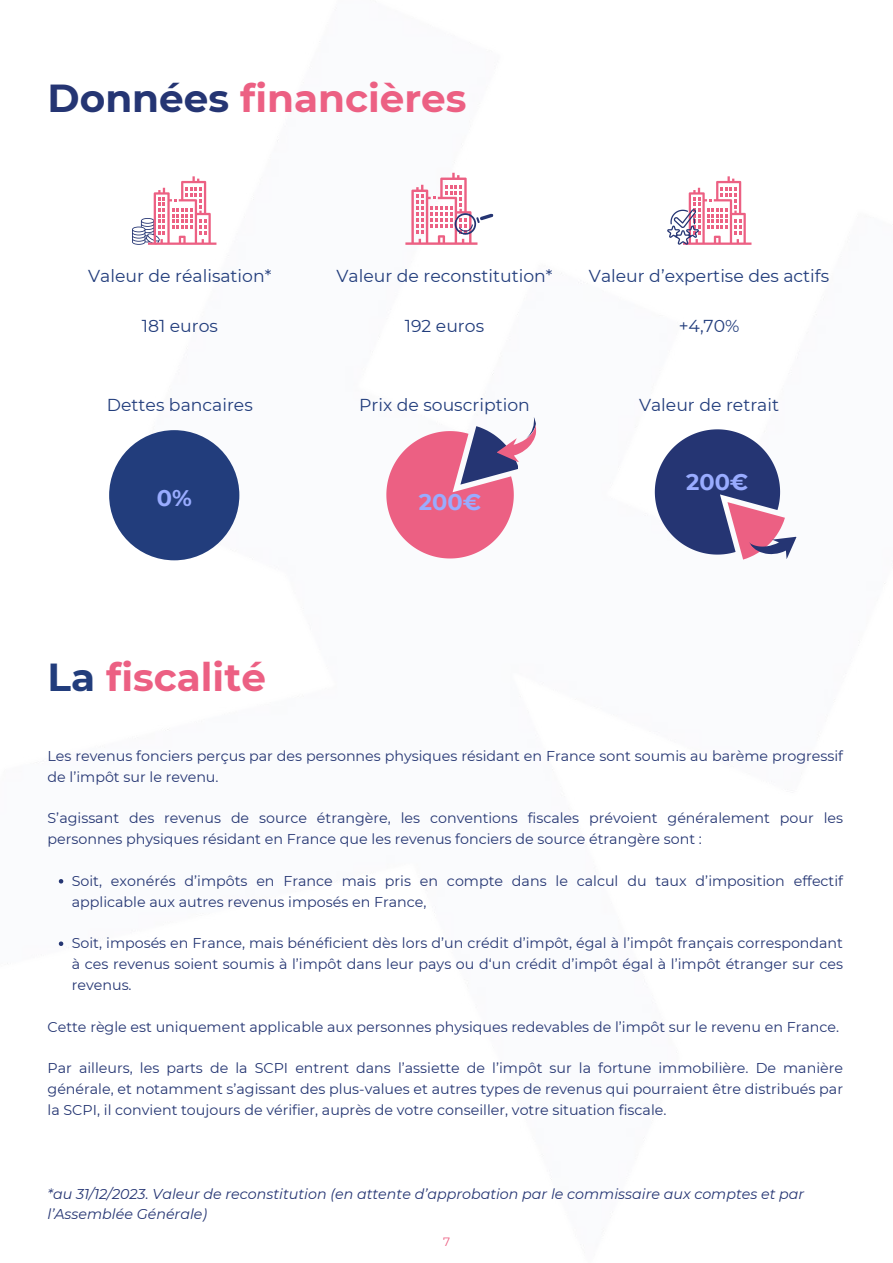
<style>
.page{position:relative;width:893px;height:1263px;background:#fff}
.page>*{position:absolute;margin:0;border:0;box-sizing:border-box;transform-origin:0 0}
.t1{font:700 39px "Montserrat";color:#ec6083}
.t2{font:700 22.5px "Montserrat";color:#99acff}
.t3{font:17.25px "Montserrat";color:#223d7c}
.t4{font:14.25px/20.9px "Montserrat";color:#253673}
.t5{font:italic 14.25px/19.6px "Montserrat";color:#253573}
.t6{font:12px "Montserrat";color:#ec6083}
.s1{color:#253573}
.s2{color:#223d7c}
</style>
<div class="page">
<svg style="left:132px;top:176px;width:84px;height:69px"></svg>
<svg style="left:405px;top:173px;width:89px;height:72px"></svg>
<svg style="left:667px;top:176px;width:84px;height:69px"></svg>
<svg style="left:386px;top:417px;width:151px;height:141px"></svg>
<svg style="left:655px;top:429px;width:142px;height:131px"></svg>
<div style="left:109px;top:430px;width:130px;height:130px;background:#223d7c;border-radius:50%"></div>
<svg style="left:59px;top:879px;width:4px;height:4px"></svg>
<svg style="left:59px;top:941px;width:4px;height:5px"></svg>
<h1 class="t1" style="left:48px;top:75px;width:420px"><span class="s1">Données</span> financières</h1>
<p class="t3" style="left:88px;top:265px;width:185px">Valeur de réalisation*</p>
<p class="t3" style="left:336px;top:265px;width:217px">Valeur de reconstitution*</p>
<p class="t3" style="left:589px;top:265px;width:242px">Valeur d’expertise des actifs</p>
<p class="t3" style="left:142px;top:315px;width:78px">181 euros</p>
<p class="t3" style="left:405px;top:315px;width:81px">192 euros</p>
<p class="t3" style="left:678px;top:315px;width:62px">+4,70%</p>
<p class="t3" style="left:107px;top:394px;width:147px">Dettes bancaires</p>
<p class="t3" style="left:359px;top:394px;width:172px">Prix de souscription</p>
<p class="t3" style="left:639px;top:394px;width:141px">Valeur de retrait</p>
<h2 class="t2" style="left:157px;top:484px;width:37px">0%</h2>
<h2 class="t2" style="left:419px;top:488px;width:64px">200€</h2>
<h1 class="t1" style="left:48px;top:653px;width:220px"><span class="s2">La</span> fiscalité</h1>
<h2 class="t2" style="left:686px;top:469px;width:64px">200€</h2>
<p class="t4" style="left:48px;top:745px;width:797px">Les revenus fonciers perçus par des personnes physiques résidant en France sont soumis au barème progressif de l’impôt sur le revenu.</p>
<p class="t4" style="left:48px;top:808px;width:797px">S’agissant des revenus de source étrangère, les conventions fiscales prévoient généralement pour les personnes physiques résidant en France que les revenus fonciers de source étrangère sont :</p>
<p class="t4" style="left:72px;top:870px;width:773px">Soit, exonérés d’impôts en France mais pris en compte dans le calcul du taux d’imposition effectif applicable aux autres revenus imposés en France,</p>
<p class="t4" style="left:72px;top:933px;width:773px;text-align:justify">Soit, imposés en France, mais bénéficient dès lors d’un crédit d’impôt, égal à l’impôt français correspondant à ces revenus soient soumis à l’impôt dans leur pays ou d‘un crédit d’impôt égal à l’impôt étranger sur ces revenus.</p>
<p class="t4" style="left:48px;top:1016px;width:793px">Cette règle est uniquement applicable aux personnes physiques redevables de l’impôt sur le revenu en France.</p>
<p class="t4" style="left:48px;top:1057px;width:797px;text-align:justify">Par ailleurs, les parts de la SCPI entrent dans l’assiette de l’impôt sur la fortune immobilière. De manière générale, et notamment s’agissant des plus-values et autres types de revenus qui pourraient être distribués par la SCPI, il convient toujours de vérifier, auprès de votre conseiller, votre situation fiscale.</p>
<p class="t5" style="left:48px;top:1184px;width:758px">*au 31/12/2023. Valeur de reconstitution (en attente d’approbation par le commissaire aux comptes et par l’Assemblée Générale)</p>
<p class="t6" style="left:443px;top:1234px;width:9px">7</p>
</div>
